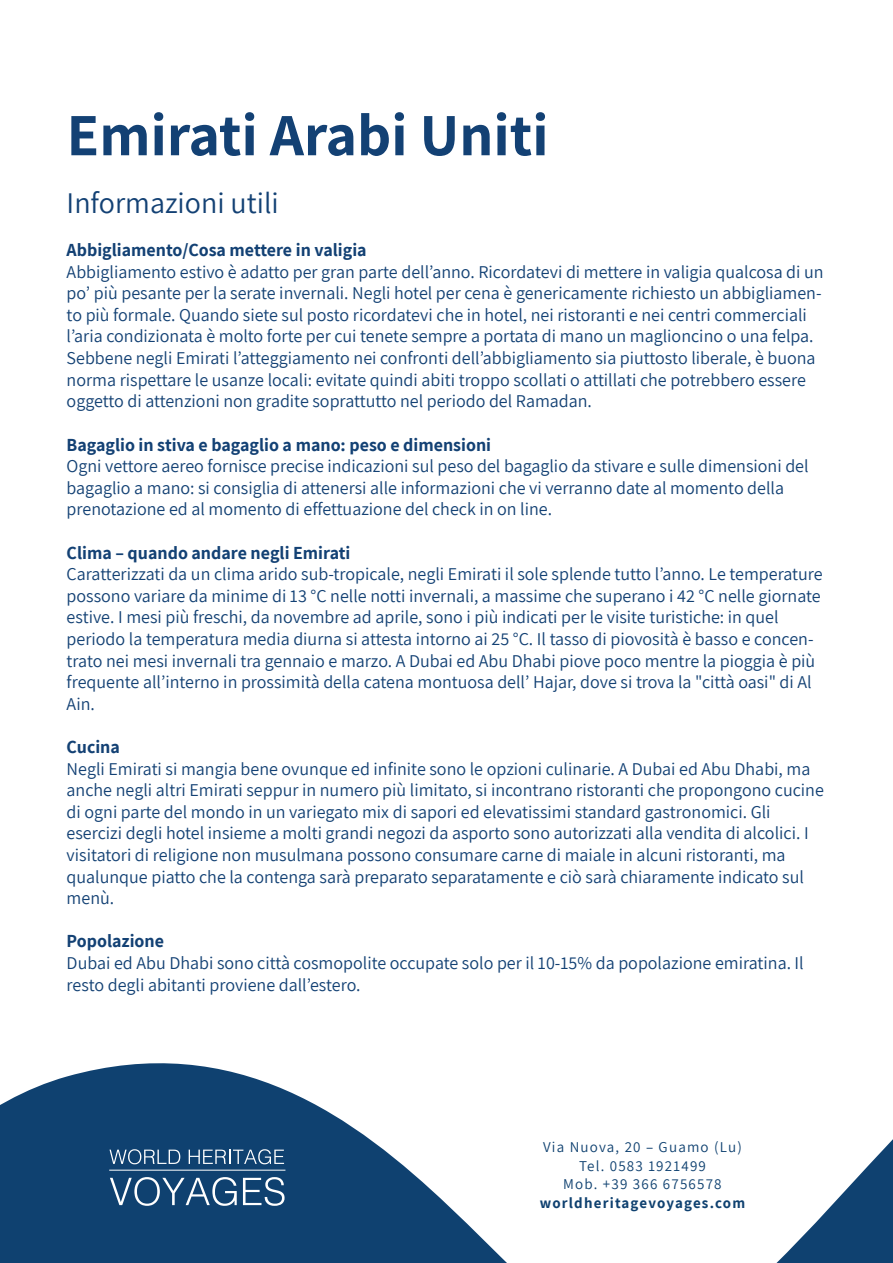
<style>
.page{position:relative;width:893px;height:1263px;background:#fff}
.page>*{position:absolute;margin:0;border:0;box-sizing:border-box;transform-origin:0 0}
.t1{font:700 60px "Assistant";color:#134174}
.t2{font:30px "Assistant";color:#134174}
.t3{font:18px/21.6px "Assistant";color:#134174}
.t4{font:700 18px "Assistant";color:#134174}
.t5{font:15px/18.6px "Assistant";letter-spacing:.08em;color:#0f4170;text-align:center}
.t6{font:700 15px "Assistant";letter-spacing:.08em;color:#0f4170}
</style>
<div class="page">
<svg style="left:0;top:1063px;width:893px;height:200px"></svg>
<svg style="left:109px;top:1149px;width:71px;height:15px"></svg>
<svg style="left:189px;top:1149px;width:95px;height:15px"></svg>
<svg style="left:110px;top:1177px;width:127px;height:29px;background:#446a8f"></svg>
<svg style="left:243px;top:1177px;width:42px;height:29px"></svg>
<hr style="left:109px;top:1170px;width:176px;height:1px;background:#fff">
<h1 class="t1" style="left:67px;top:94px;width:483px">Emirati Arabi Uniti</h1>
<h2 class="t2" style="left:67px;top:182px;width:214px">Informazioni utili</h2>
<p class="t4" style="left:67px;top:238px;width:302px">Abbigliamento/Cosa mettere in valigia</p>
<p class="t3" style="left:67px;top:260px;width:758px">Abbigliamento estivo è adatto per gran parte dell’anno. Ricordatevi di mettere in valigia qualcosa di un po’ più pesante per la serate invernali. Negli hotel per cena è genericamente richiesto un abbigliamen&shy;to più formale. Quando siete sul posto ricordatevi che in hotel, nei ristoranti e nei centri commerciali l’aria condizionata è molto forte per cui tenete sempre a portata di mano un maglioncino o una felpa.<br>Sebbene negli Emirati l’atteggiamento nei confronti dell’abbigliamento sia piuttosto liberale, è buona norma rispettare le usanze locali: evitate quindi abiti troppo scollati o attillati che potrebbero essere oggetto di attenzioni non gradite soprattutto nel periodo del Ramadan.</p>
<p class="t4" style="left:67px;top:432px;width:426px">Bagaglio in stiva e bagaglio a mano: peso e dimensioni</p>
<p class="t3" style="left:67px;top:454px;width:743px">Ogni vettore aereo fornisce precise indicazioni sul peso del bagaglio da stivare e sulle dimensioni del bagaglio a mano: si consiglia di attenersi alle informazioni che vi verranno date al momento della prenotazione ed al momento di effettuazione del check in on line.</p>
<p class="t4" style="left:67px;top:540px;width:285px">Clima – quando andare negli Emirati</p>
<p class="t3" style="left:67px;top:562px;width:757px">Caratterizzati da un clima arido sub-tropicale, negli Emirati il sole splende tutto l’anno. Le temperature possono variare da minime di 13 °C nelle notti invernali, a massime che superano i 42 °C nelle giornate estive. I mesi più freschi, da novembre ad aprile, sono i più indicati per le visite turistiche: in quel periodo la temperatura media diurna si attesta intorno ai 25 °C. Il tasso di piovosità è basso e concen&shy;trato nei mesi invernali tra gennaio e marzo. A Dubai ed Abu Dhabi piove poco mentre la pioggia è più frequente all’interno in prossimità della catena montuosa dell’ Hajar, dove si trova la "città oasi" di Al Ain.</p>
<p class="t4" style="left:67px;top:734px;width:55px">Cucina</p>
<p class="t3" style="left:67px;top:757px;width:759px">Negli Emirati si mangia bene ovunque ed infinite sono le opzioni culinarie. A Dubai ed Abu Dhabi, ma anche negli altri Emirati seppur in numero più limitato, si incontrano ristoranti che propongono cucine di ogni parte del mondo in un variegato mix di sapori ed elevatissimi standard gastronomici. Gli esercizi degli hotel insieme a molti grandi negozi da asporto sono autorizzati alla vendita di alcolici. I visitatori di religione non musulmana possono consumare carne di maiale in alcuni ristoranti, ma qualunque piatto che la contenga sarà preparato separatamente e ciò sarà chiaramente indicato sul menù.</p>
<p class="t4" style="left:67px;top:929px;width:99px">Popolazione</p>
<p class="t3" style="left:67px;top:951px;width:739px">Dubai ed Abu Dhabi sono città cosmopolite occupate solo per il 10-15% da popolazione emiratina. Il resto degli abitanti proviene dall’estero.</p>
<p class="t5" style="left:543px;top:1137px;width:200px">Via Nuova, 20 – Guamo (Lu)<br>Tel. 0583 1921499<br>Mob. +39 366 6756578</p>
<p class="t6" style="left:540px;top:1193px;width:207px">worldheritagevoyages.com</p>
</div>
